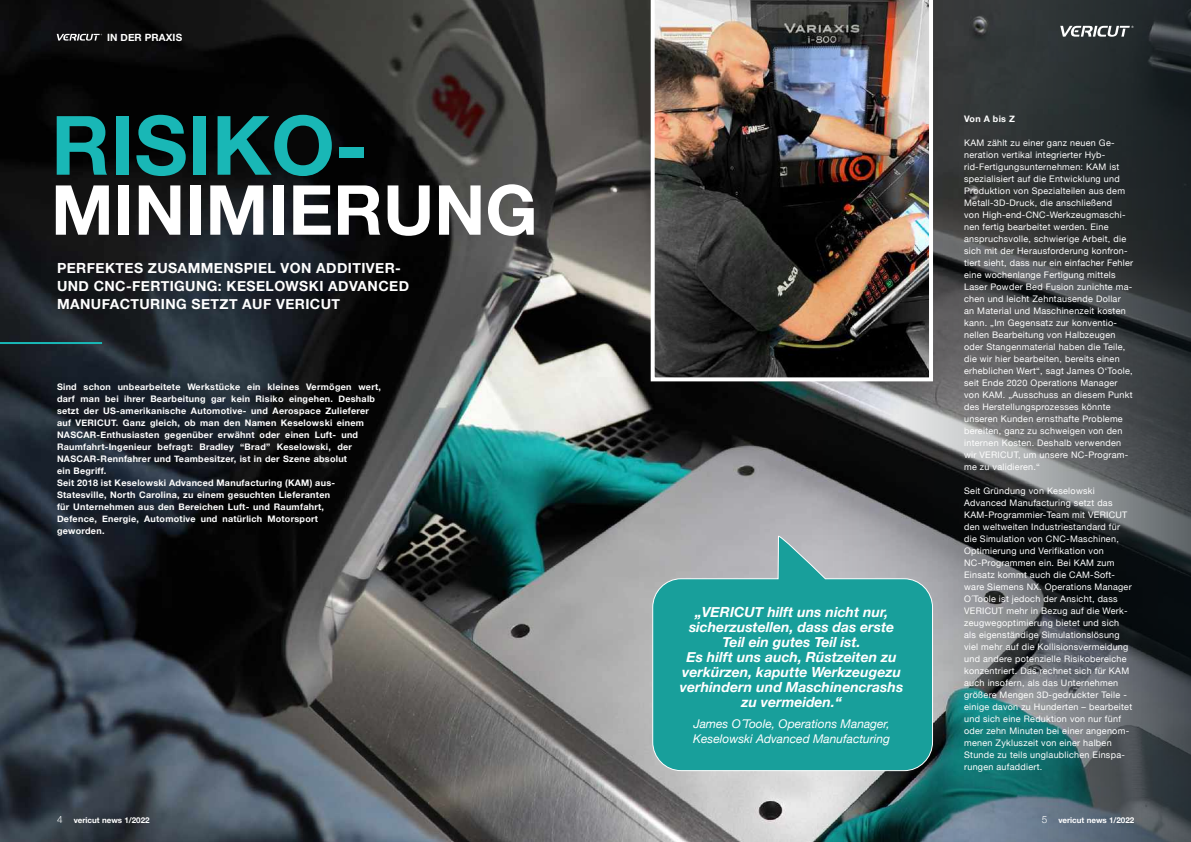
<style>
.page{position:relative;width:1191px;height:842px;background:#fff}
.page>*{position:absolute;margin:0;border:0;box-sizing:border-box;transform-origin:0 0}
.t1{font:700 82px "Helvetica Neue";color:#19b7b6}
.t2{font:700 69px "Helvetica Neue";color:#fff}
.t3{font:italic 700 14px/15px "Helvetica Neue";color:#fff;text-align:center}
.t4{font:700 14px/18px "Helvetica Neue";letter-spacing:.03em;color:#fff}
.t5{font:italic 12px/15px "Helvetica Neue";color:#fff}
.t6{font:700 10px "Helvetica Neue";letter-spacing:.01em;color:#fff}
.t7{font:9px/12px "Helvetica Neue";letter-spacing:.03em;color:#fff}
.t8{font:700 9px/12px "Helvetica Neue";letter-spacing:.03em;color:#fff}
.t9{font:700 8px "Helvetica Neue";color:#fff}
.s1{font-weight:300;font-size:10px}
</style>
<div class="page">
<img style="left:0;top:0;width:818px;height:842px">
<svg style="left:818px;top:0;width:373px;height:842px;background:#424c4f"></svg>
<svg style="left:1060px;top:26px;width:73px;height:11px"></svg>
<svg style="left:57px;top:34px;width:45px;height:7px"></svg>
<hr style="left:0;top:342px;width:102px;height:2px;background:#19b7b6">
<img style="left:650px;top:0;width:283px;height:381px">
<svg style="left:651px;top:533px;width:282px;height:239px;background:#37a3a0"></svg>
<p class="t6" style="left:107px;top:29px;width:77px">IN DER PRAXIS</p>
<h1 class="t1" style="left:51px;top:81px;width:319px">RISIKO-</h1>
<h2 class="t2" style="left:51px;top:156px;width:488px">MINIMIERUNG</h2>
<h3 class="t4" style="left:57px;top:260px;width:353px">PERFEKTES ZUSAMMENSPIEL VON ADDITIVER-<br>UND CNC-FERTIGUNG: KESELOWSKI ADVANCED<br>MANUFACTURING SETZT AUF VERICUT</h3>
<p class="t8" style="left:57px;top:381px;width:326px">Sind schon unbearbeitete Werkstücke ein kleines Vermögen wert, darf man bei ihrer Bearbeitung gar kein Risiko eingehen. Deshalb setzt der US-amerikanische Automotive- und Aerospace Zulieferer auf VERICUT. Ganz gleich, ob man den Namen Keselowski einem NASCAR-Enthusiasten gegenüber erwähnt oder einen Luft- und Raumfahrt-Ingenieur befragt: Bradley “Brad” Keselowski, der NASCAR-Rennfahrer und Teambesitzer, ist in der Szene absolut<br>ein Begriff.<br>Seit 2018 ist Keselowski Advanced Manufacturing (KAM) aus-Statesville, North Carolina, zu einem gesuchten Lieferanten<br>für Unternehmen aus den Bereichen Luft- und Raumfahrt,<br>Defence, Energie, Automotive und natürlich Motorsport<br>geworden.</p>
<h3 class="t3" style="left:680px;top:605px;width:225px">„VERICUT hilft uns nicht nur, sicherzustellen, dass das erste<br>Teil ein gutes Teil ist.<br>Es hilft uns auch, Rüstzeiten zu verkürzen, kaputte Werkzeugezu verhindern und Maschinencrashs zu vermeiden.“</h3>
<h3 class="t5" style="left:693px;top:716px;width:198px">James O´Toole, Operations Manager,<br>Keselowski Advanced Manufacturing</h3>
<p class="t8" style="left:964px;top:113px;width:52px">Von A bis Z</p>
<p class="t7" style="left:964px;top:137px;width:171px">KAM zählt zu einer ganz neuen Ge&shy;neration vertikal integrierter Hyb&shy;rid-Fertigungsunternehmen: KAM ist spezialisiert auf die Entwicklung und Produktion von Spezialteilen aus dem Metall-3D-Druck, die anschließend<br>von High-end-CNC-Werkzeugmaschi&shy;nen fertig bearbeitet werden. Eine anspruchsvolle, schwierige Arbeit, die sich mit der Herausforderung konfron&shy;tiert sieht, dass nur ein einfacher Fehler eine wochenlange Fertigung mittels Laser Powder Bed Fusion zunichte ma&shy;chen und leicht Zehntausende Dollar<br>an Material und Maschinenzeit kosten kann. „Im Gegensatz zur konventio&shy;nellen Bearbeitung von Halbzeugen oder Stangenmaterial haben die Teile, die wir hier bearbeiten, bereits einen erheblichen Wert“, sagt James O‘Toole, seit Ende 2020 Operations Manager von KAM. „Ausschuss an diesem Punkt des Herstellungsprozesses könnte unseren Kunden ernsthafte Probleme bereiten, ganz zu schweigen von den internen Kosten. Deshalb verwenden wir VERICUT, um unsere NC-Program&shy;me zu validieren.“</p>
<p class="t7" style="left:964px;top:485px;width:170px">Seit Gründung von Keselowski Advanced Manufacturing setzt das KAM-Programmier-Team mit VERICUT den weltweiten Industriestandard für die Simulation von CNC-Maschinen, Optimierung und Verifikation von NC-Programmen ein. Bei KAM zum Einsatz kommt auch die CAM-Soft&shy;ware Siemens NX. Operations Manager O´Toole ist jedoch der Ansicht, dass VERICUT mehr in Bezug auf die Werk&shy;zeugwegoptimierung bietet und sich als eigenständige Simulationslösung viel mehr auf die Kollisionsvermeidung und andere potenzielle Risikobereiche konzentriert. Das rechnet sich für KAM auch insofern, als das Unternehmen größere Mengen 3D-gedruckter Teile - einige davon zu Hunderten – bearbeitet und sich eine Reduktion von nur fünf oder zehn Minuten bei einer angenom&shy;menen Zykluszeit von einer halben Stunde zu teils unglaublichen Einspa&shy;rungen aufaddiert.</p>
<p class="t9" style="left:57px;top:814px;width:94px"><span class="s1">4</span> vericut news 1/2022</p>
<p class="t9" style="left:1041px;top:814px;width:94px"><span class="s1">5</span> vericut news 1/2022</p>
</div>
